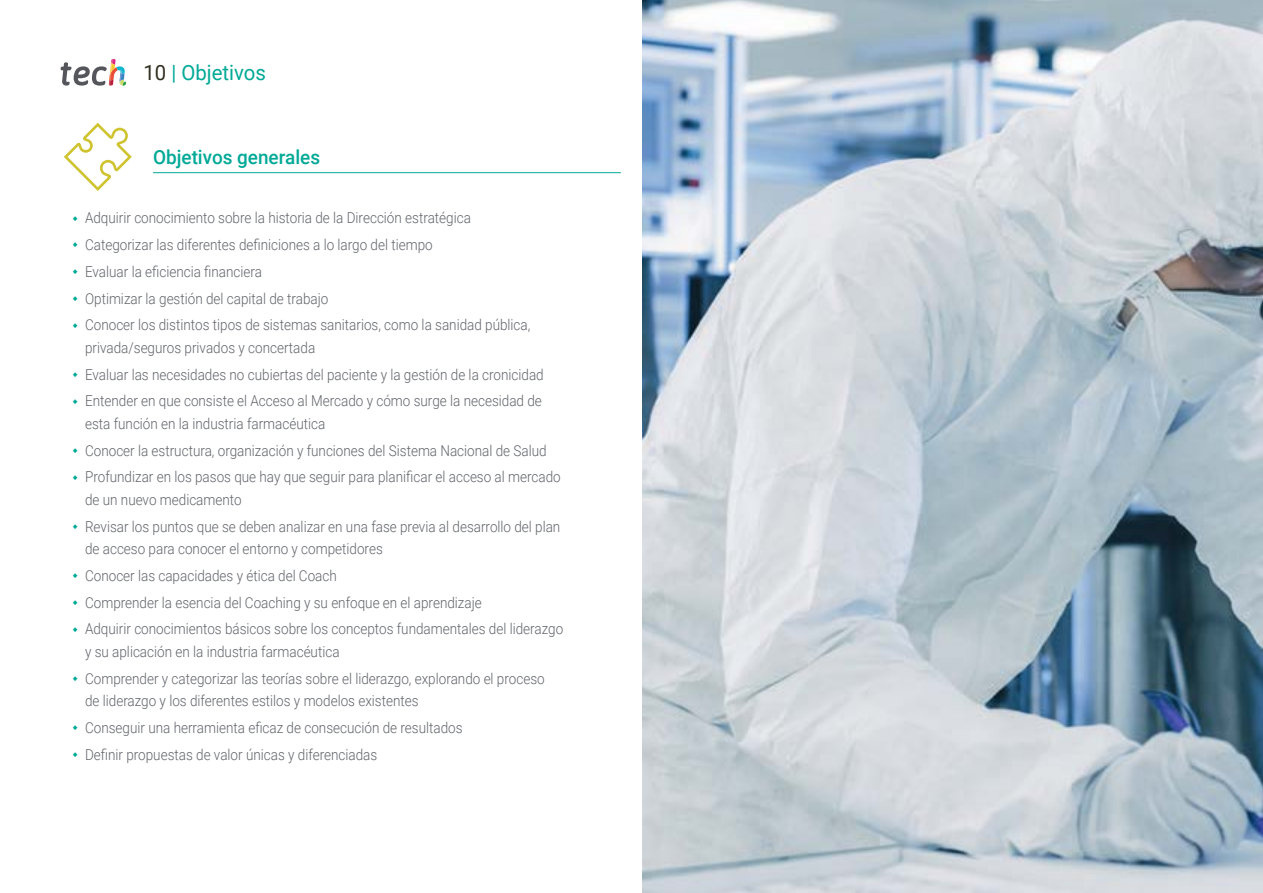
<style>
.page{position:relative;width:1263px;height:893px;background:#fff}
.page>*{position:absolute;margin:0;border:0;box-sizing:border-box;transform-origin:0 0}
.t1{font:21px "Roboto";color:#00a996}
.t2{font:500 19.5px "Roboto";color:#00a996}
.t3{font:300 15px/26.7px "Roboto";color:#61646a;scale:.9 1}
.s1{color:#312e20}
</style>
<div class="page">
<img style="left:642px;top:0;width:621px;height:893px">
<hr style="left:153px;top:172px;width:468px;height:1px;background:#00a996">
<svg style="left:64px;top:123px;width:68px;height:68px"></svg>
<svg style="left:61px;top:59px;width:65px;height:27px"></svg>
<h1 class="t1" style="left:144px;top:57px;width:124px"><span class="s1">10</span> | Objetivos</h1>
<h2 class="t2" style="left:153px;top:144px;width:169px">Objetivos generales</h2>
<p class="t3" style="left:85px;top:204px;width:496px">Adquirir conocimiento sobre la historia de la Dirección estratégica Categorizar las diferentes definiciones a lo largo del tiempo<br>Evaluar la eficiencia financiera<br>Optimizar la gestión del capital de trabajo<br>Conocer los distintos tipos de sistemas sanitarios, como la sanidad pública,</p>
<p class="t3" style="left:85px;top:334px;width:511px">privada/seguros privados y concertada<br>Evaluar las necesidades no cubiertas del paciente y la gestión de la cronicidad<br>Entender en que consiste el Acceso al Mercado y cómo surge la necesidad de</p>
<p class="t3" style="left:85px;top:410px;width:530px">esta función en la industria farmacéutica<br>Conocer la estructura, organización y funciones del Sistema Nacional de Salud<br>Profundizar en los pasos que hay que seguir para planificar el acceso al mercado</p>
<p class="t3" style="left:85px;top:486px;width:530px">de un nuevo medicamento<br>Revisar los puntos que se deben analizar en una fase previa al desarrollo del plan</p>
<p class="t3" style="left:85px;top:535px;width:533px">de acceso para conocer el entorno y competidores<br>Conocer las capacidades y ética del Coach<br>Comprender la esencia del Coaching y su enfoque en el aprendizaje<br>Adquirir conocimientos básicos sobre los conceptos fundamentales del liderazgo</p>
<p class="t3" style="left:85px;top:638px;width:512px">y su aplicación en la industria farmacéutica<br>Comprender y categorizar las teorías sobre el liderazgo, explorando el proceso</p>
<p class="t3" style="left:85px;top:687px;width:421px">de liderazgo y los diferentes estilos y modelos existentes<br>Conseguir una herramienta eficaz de consecución de resultados<br>Definir propuestas de valor únicas y diferenciadas</p>
</div>
